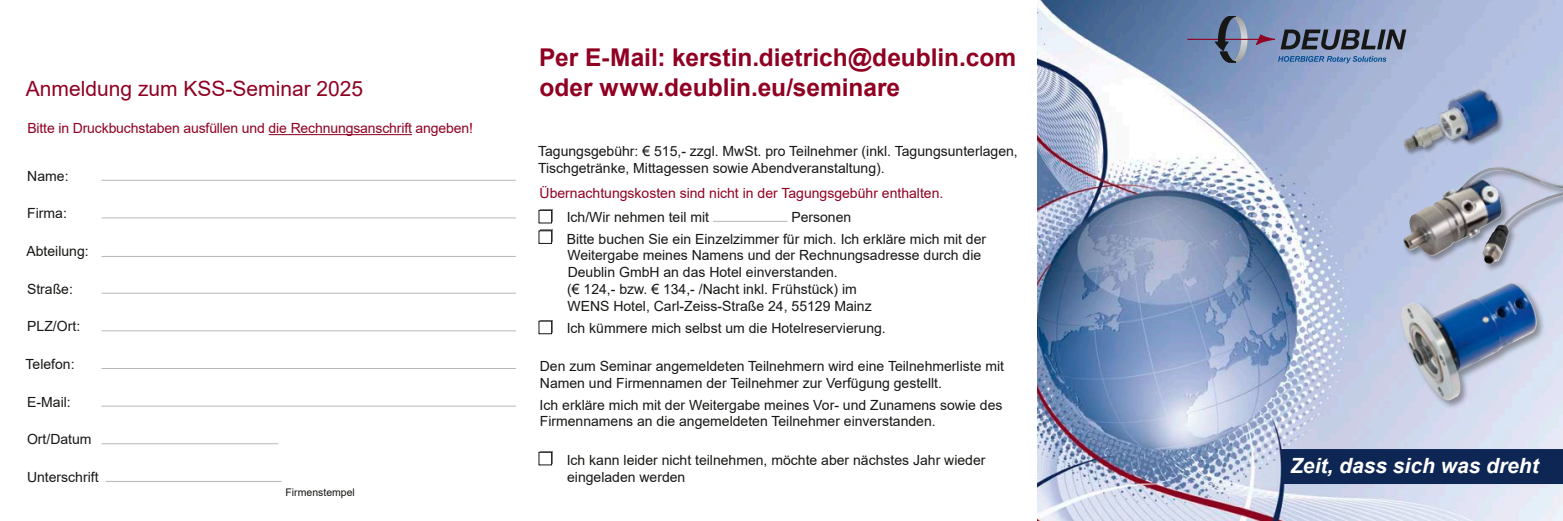
<style>
.page{position:relative;width:1563px;height:521px;background:#fff}
.page>*{position:absolute;margin:0;border:0;box-sizing:border-box;transform-origin:0 0}
.t1{font:700 24.5px/29.4px "Arial";color:#900022}
.t2{font:21px "Arial";color:#900022}
.t3{font:italic 700 21px "Arial";color:#fff}
.t4{font:14px/16.8px "Arial";color:#171715}
.t5{font:14px "Arial";letter-spacing:-.01em;color:#900022}
.t6{font:10.5px "Arial";color:#171715}
</style>
<div class="page">
<div style="left:540px;top:209px;width:13px;height:13px;background:#7c7c7b"></div>
<div style="left:539px;top:210px;width:12px;height:13px;background:#fff"></div>
<div style="left:539px;top:210px;width:13px;height:13px;border:1px solid #171715"></div>
<hr style="left:713px;top:221px;width:74px;height:1px;background:#b5b7ba">
<svg style="left:540px;top:230px;width:13px;height:12px"></svg>
<div style="left:539px;top:231px;width:12px;height:12px;background:#fff"></div>
<div style="left:539px;top:231px;width:13px;height:12px;border:1px solid #171715"></div>
<svg style="left:540px;top:320px;width:13px;height:12px"></svg>
<div style="left:539px;top:321px;width:12px;height:13px;background:#fff"></div>
<div style="left:539px;top:321px;width:13px;height:13px;border:1px solid #171715"></div>
<div style="left:540px;top:451px;width:13px;height:13px;background:#7c7c7b"></div>
<div style="left:539px;top:452px;width:12px;height:13px;background:#fff"></div>
<div style="left:539px;top:452px;width:13px;height:13px;border:1px solid #171715"></div>
<hr style="left:269px;top:134px;width:143px;height:1px;background:#900022">
<hr style="left:102px;top:180px;width:414px;height:1px;background:#b5b7ba">
<hr style="left:102px;top:217px;width:414px;height:1px;background:#b5b7ba">
<hr style="left:102px;top:256px;width:414px;height:1px;background:#b5b7ba">
<hr style="left:102px;top:293px;width:414px;height:1px;background:#b5b7ba">
<hr style="left:102px;top:330px;width:414px;height:1px;background:#b5b7ba">
<hr style="left:102px;top:368px;width:414px;height:1px;background:#b5b7ba">
<hr style="left:102px;top:406px;width:414px;height:1px;background:#b5b7ba">
<hr style="left:102px;top:443px;width:176px;height:1px;background:#b5b7ba">
<hr style="left:106px;top:481px;width:176px;height:1px;background:#b5b7ba">
<img style="left:1037px;top:0;width:526px;height:521px">
<div style="left:1281px;top:449px;width:282px;height:35px;background:#0e2653"></div>
<img style="left:1385px;top:70px;width:124px;height:92px">
<div style="left:1400px;top:282px;width:145px;height:127px;background:#171715;opacity:.4"></div>
<img style="left:1400px;top:283px;width:136px;height:117px">
<div style="left:1402px;top:166px;width:161px;height:106px;background:#171715;opacity:.4"></div>
<img style="left:1403px;top:167px;width:92px;height:88px">
<svg style="left:1187px;top:16px;width:219px;height:47px;background:#7383a4"></svg>
<h2 class="t2" style="left:26px;top:74px;width:339px">Anmeldung zum KSS-Seminar 2025</h2>
<p class="t5" style="left:27px;top:119px;width:447px">Bitte in Druckbuchstaben ausfüllen und die Rechnungsanschrift angeben!</p>
<p class="t4" style="left:27px;top:167px;width:43px">Name:</p>
<p class="t4" style="left:27px;top:205px;width:41px">Firma:</p>
<p class="t4" style="left:26px;top:243px;width:64px">Abteilung:</p>
<p class="t4" style="left:27px;top:280px;width:47px">Straße:</p>
<p class="t4" style="left:27px;top:318px;width:54px">PLZ/Ort:</p>
<p class="t4" style="left:26px;top:355px;width:51px">Telefon:</p>
<p class="t4" style="left:27px;top:393px;width:45px">E-Mail:</p>
<p class="t4" style="left:27px;top:431px;width:66px">Ort/Datum</p>
<p class="t4" style="left:27px;top:468px;width:73px">Unterschrift</p>
<p class="t6" style="left:285px;top:485px;width:71px">Firmenstempel</p>
<h1 class="t1" style="left:539px;top:43px;width:478px">Per E-Mail: kerstin.dietrich@deublin.com oder www.deublin.eu/seminare</h1>
<p class="t4" style="left:538px;top:143px;width:481px">Tagungsgebühr: € 515,- zzgl. MwSt. pro Teilnehmer (inkl. Tagungsunterlagen,<br>Tischgetränke, Mittagessen sowie Abendveranstaltung).</p>
<p class="t5" style="left:539px;top:183px;width:405px">Übernachtungskosten sind nicht in der Tagungsgebühr enthalten.</p>
<p class="t4" style="left:567px;top:208px;width:144px">Ich/Wir nehmen teil mit</p>
<p class="t4" style="left:567px;top:206px;width:421px;line-height:21.7px;text-indent:225px">Personen<br>Bitte buchen Sie ein Einzelzimmer für mich. Ich erkläre mich mit der</p>
<p class="t4" style="left:567px;top:247px;width:415px">Weitergabe meines Namens und der Rechnungsadresse durch die Deublin GmbH an das Hotel einverstanden.<br>(€ 124,- bzw. € 134,- /Nacht inkl. Frühstück) im<br>WENS Hotel, Carl-Zeiss-Straße 24, 55129 Mainz</p>
<p class="t4" style="left:567px;top:319px;width:320px">Ich kümmere mich selbst um die Hotelreservierung.</p>
<p class="t4" style="left:540px;top:358px;width:466px">Den zum Seminar angemeldeten Teilnehmern wird eine Teilnehmerliste mit<br>Namen und Firmennamen der Teilnehmer zur Verfügung gestellt.</p>
<p class="t4" style="left:540px;top:396px;width:464px">Ich erkläre mich mit der Weitergabe meines Vor- und Zunamens sowie des<br>Firmennamens an die angemeldeten Teilnehmer einverstanden.</p>
<p class="t4" style="left:567px;top:452px;width:420px">Ich kann leider nicht teilnehmen, möchte aber nächstes Jahr wieder eingeladen werden</p>
<h2 class="t3" style="left:1290px;top:451px;width:250px">Zeit, dass sich was dreht</h2>
</div>
